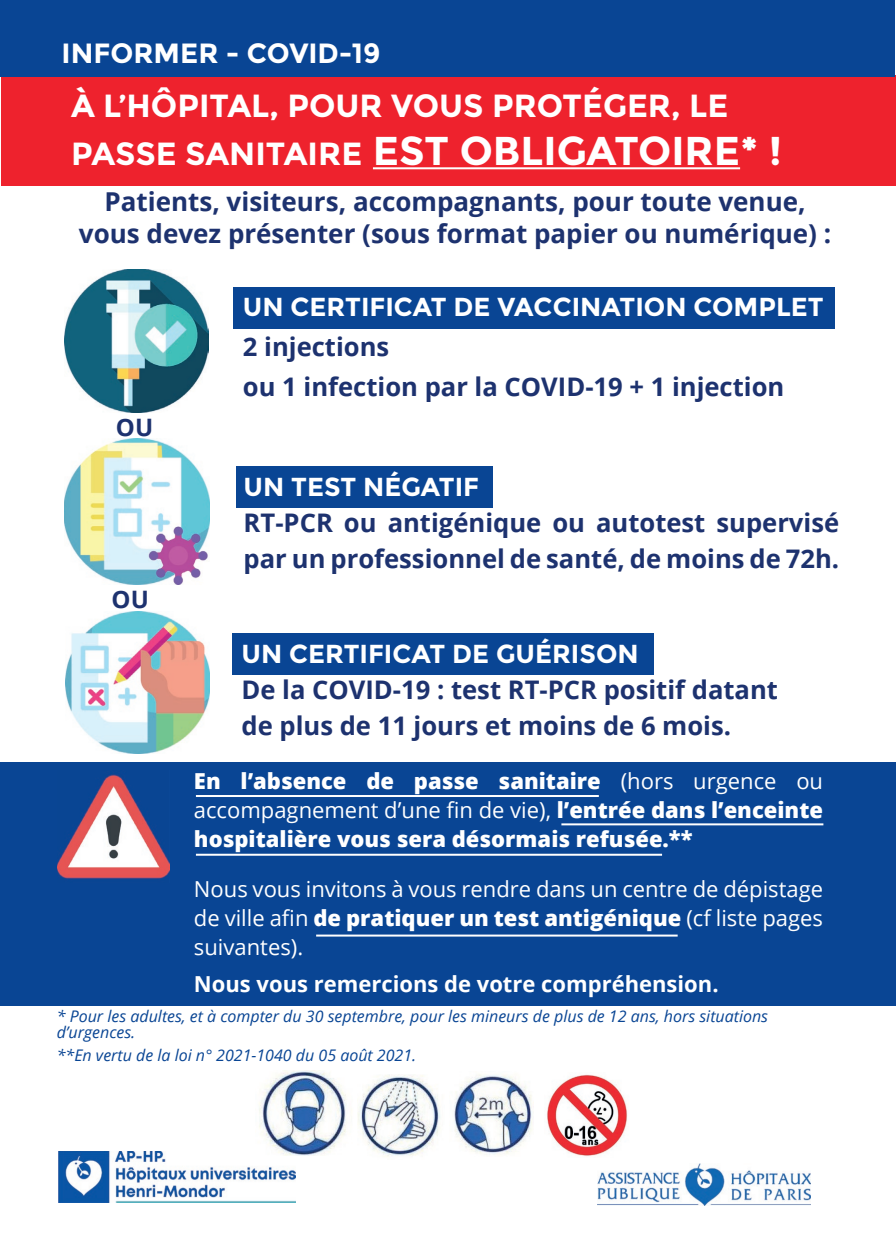
<style>
.page{position:relative;width:896px;height:1248px;background:#fff}
.page>*{position:absolute;margin:0;border:0;box-sizing:border-box;transform-origin:0 0}
.t1{font:700 40.2px "Montserrat";color:#fff}
.t2{font:700 32px "Montserrat";color:#fff}
.t3{font:700 27.8px "Montserrat";color:#fff}
.t4{font:700 26px/31.2px "Open Sans";color:#1d326f;text-align:center}
.t5{font:700 26px "Montserrat";color:#fff}
.t6{font:700 25.6px/36.2px "Open Sans";color:#1d326f}
.t7{font:700 24px "Open Sans";color:#1d326f}
.t8{font:800 22px/29.2px "Open Sans";color:#fff;text-align:justify}
.t9{font:22px/29.2px "Open Sans";color:#fff;text-align:justify}
.t10{font:700 22px "Open Sans";color:#fff}
.t11{font:italic 16px/16px "Open Sans";color:#094594}
.s1{font-size:32px}
.s2{font-weight:400}
.s3{font-weight:800}
</style>
<div class="page">
<div style="left:0;top:762px;width:896px;height:243px;background:#094594"></div>
<div style="left:232px;top:633px;width:421px;height:41px;background:#094594"></div>
<div style="left:236px;top:466px;width:257px;height:42px;background:#094594"></div>
<div style="left:233px;top:287px;width:602px;height:42px;background:#094594"></div>
<div style="left:1px;top:75px;width:895px;height:111px;background:#ee222d"></div>
<div style="left:0;top:0;width:895px;height:77px;background:#094594"></div>
<hr style="left:373px;top:167px;width:367px;height:2px;background:#fff">
<img style="left:65px;top:269px;width:144px;height:143px">
<img style="left:64px;top:439px;width:146px;height:145px">
<img style="left:66px;top:612px;width:144px;height:141px">
<img style="left:57px;top:774px;width:112px;height:105px">
<img style="left:58px;top:1151px;width:237px;height:50px">
<img style="left:597px;top:1163px;width:214px;height:42px">
<hr style="left:196px;top:853px;width:466px;height:2px;background:#fff">
<hr style="left:196px;top:795px;width:403px;height:2px;background:#fff">
<hr style="left:561px;top:823px;width:262px;height:2px;background:#fff">
<hr style="left:316px;top:934px;width:361px;height:2px;background:#fff">
<img style="left:255px;top:1070px;width:92px;height:85px">
<img style="left:547px;top:1074px;width:81px;height:82px">
<img style="left:454px;top:1074px;width:80px;height:81px">
<img style="left:358px;top:1075px;width:82px;height:82px">
<p class="t3" style="left:62px;top:37px;width:320px">INFORMER - COVID-19</p>
<p class="t2" style="left:71px;top:87px;width:659px">À L’HÔPITAL, POUR VOUS PROTÉGER, LE</p>
<h1 class="t1" style="left:71px;top:127px;width:712px"><span class="s1">PASSE SANITAIRE</span> EST OBLIGATOIRE* !</h1>
<p class="t4" style="left:79px;top:186px;width:754px">Patients, visiteurs, accompagnants, pour toute venue, vous devez présenter (sous format papier ou numérique) :</p>
<p class="t7" style="left:116px;top:410px;width:39px">OU</p>
<p class="t7" style="left:112px;top:582px;width:39px">OU</p>
<p class="t5" style="left:243px;top:291px;width:582px">UN CERTIFICAT DE VACCINATION COMPLET</p>
<p class="t6" style="left:243px;top:326px;width:543px;line-height:40px">2 injections<br>ou 1 infection par la COVID-19 + 1 injection</p>
<p class="t5" style="left:244px;top:471px;width:237px">UN TEST NÉGATIF</p>
<p class="t6" style="left:244px;top:504px;width:597px">RT-PCR ou antigénique ou autotest supervisé par un professionnel de santé, de moins de 72h.</p>
<p class="t5" style="left:241px;top:638px;width:399px">UN CERTIFICAT DE GUÉRISON</p>
<p class="t6" style="left:241px;top:670px;width:538px">De la COVID-19 : test RT-PCR positif datant de plus de 11 jours et moins de 6 mois.</p>
<p class="t8" style="left:194px;top:765px;width:631px">En l’absence de passe sanitaire <span class="s2">(hors urgence ou accompagnement d’une fin de vie),</span> l’entrée dans l’enceinte hospitalière vous sera désormais refusée.**</p>
<p class="t9" style="left:194px;top:873px;width:631px">Nous vous invitons à vous rendre dans un centre de dépistage de ville afin <span class="s3">de pratiquer un test antigénique</span> (cf liste pages suivantes).</p>
<p class="t10" style="left:194px;top:968px;width:526px">Nous vous remercions de votre compréhension.</p>
<p class="t11" style="left:57px;top:1007px;width:713px">* Pour les adultes, et à compter du 30 septembre, pour les mineurs de plus de 12 ans, hors situations d’urgences.</p>
<p class="t11" style="left:57px;top:1046px;width:361px">**En vertu de la loi n° 2021-1040 du 05 août 2021.</p>
</div>
